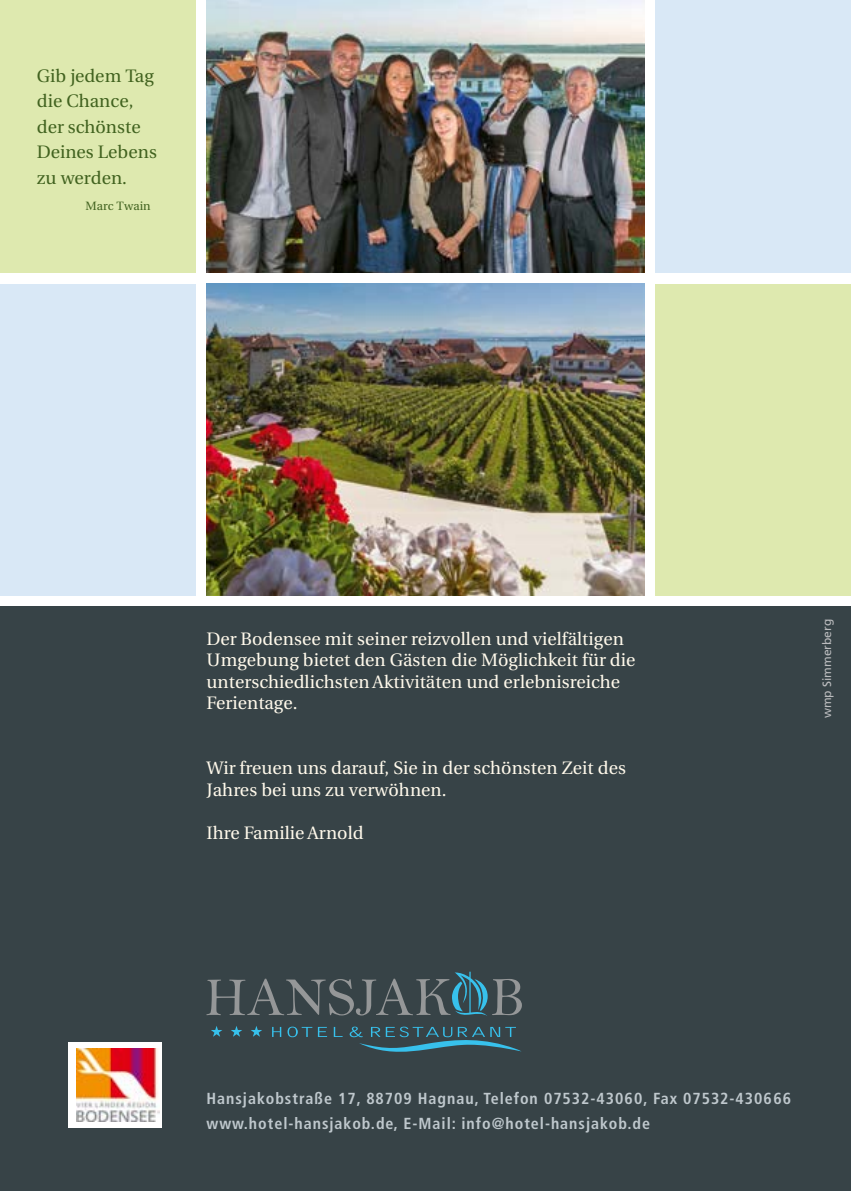
<style>
.page{position:relative;width:851px;height:1191px;background:#fff}
.page>*{position:absolute;margin:0;border:0;box-sizing:border-box;transform-origin:0 0}
.t1{font:18px/21.6px "VW Utopia";color:#fff9eb}
.t2{font:18px/25.6px "VW Utopia";color:#41621f}
.t3{font:700 condensed 16px/24.8px "Frutiger";letter-spacing:.06em;color:#bfc8cd}
.t4{font:12px "Frutiger";color:#bbbcbe}
.t5{font:12px "VW Utopia";color:#41621f}
</style>
<div class="page">
<div style="left:0;top:607px;width:850px;height:584px;background:#374347"></div>
<img style="left:206px;top:283px;width:438px;height:312px">
<div style="left:0;top:283px;width:195px;height:312px;background:#d9e8f6"></div>
<div style="left:655px;top:0;width:195px;height:272px;background:#d9e8f6"></div>
<div style="left:655px;top:283px;width:195px;height:312px;background:#dee9af"></div>
<div style="left:0;top:0;width:195px;height:272px;background:#dee9af"></div>
<div style="left:69px;top:1042px;width:93px;height:85px;background:#fff"></div>
<img style="left:76px;top:1048px;width:84px;height:73px">
<svg style="left:206px;top:971px;width:316px;height:81px"></svg>
<img style="left:206px;top:0;width:438px;height:272px">
<p class="t2" style="left:37px;top:63px;width:122px">Gib jedem Tag die Chance, der schönste<br>Deines Lebens zu werden.</p>
<p class="t5" style="left:85px;top:199px;width:67px">Marc Twain</p>
<p class="t1" style="left:206px;top:628px;width:430px">Der Bodensee mit seiner reizvollen und vielfältigen Umgebung bietet den Gästen die Möglichkeit für die unterschiedlichsten Aktivitäten und erlebnisreiche Ferientage.</p>
<p class="t1" style="left:206px;top:757px;width:421px">Wir freuen uns darauf, Sie in der schönsten Zeit des<br>Jahres bei uns zu verwöhnen.</p>
<p class="t1" style="left:206px;top:822px;width:159px">Ihre Familie Arnold</p>
<p class="t4" style="left:819px;top:718px;width:101px;rotate:-90deg">wmp Simmerberg</p>
<p class="t3" style="left:206px;top:1085px;width:586px">Hansjakobstraße 17, 88709 Hagnau, Telefon 07532-43060, Fax 07532-430666 www.hotel-hansjakob.de, E-Mail: info@hotel-hansjakob.de</p>
</div>
